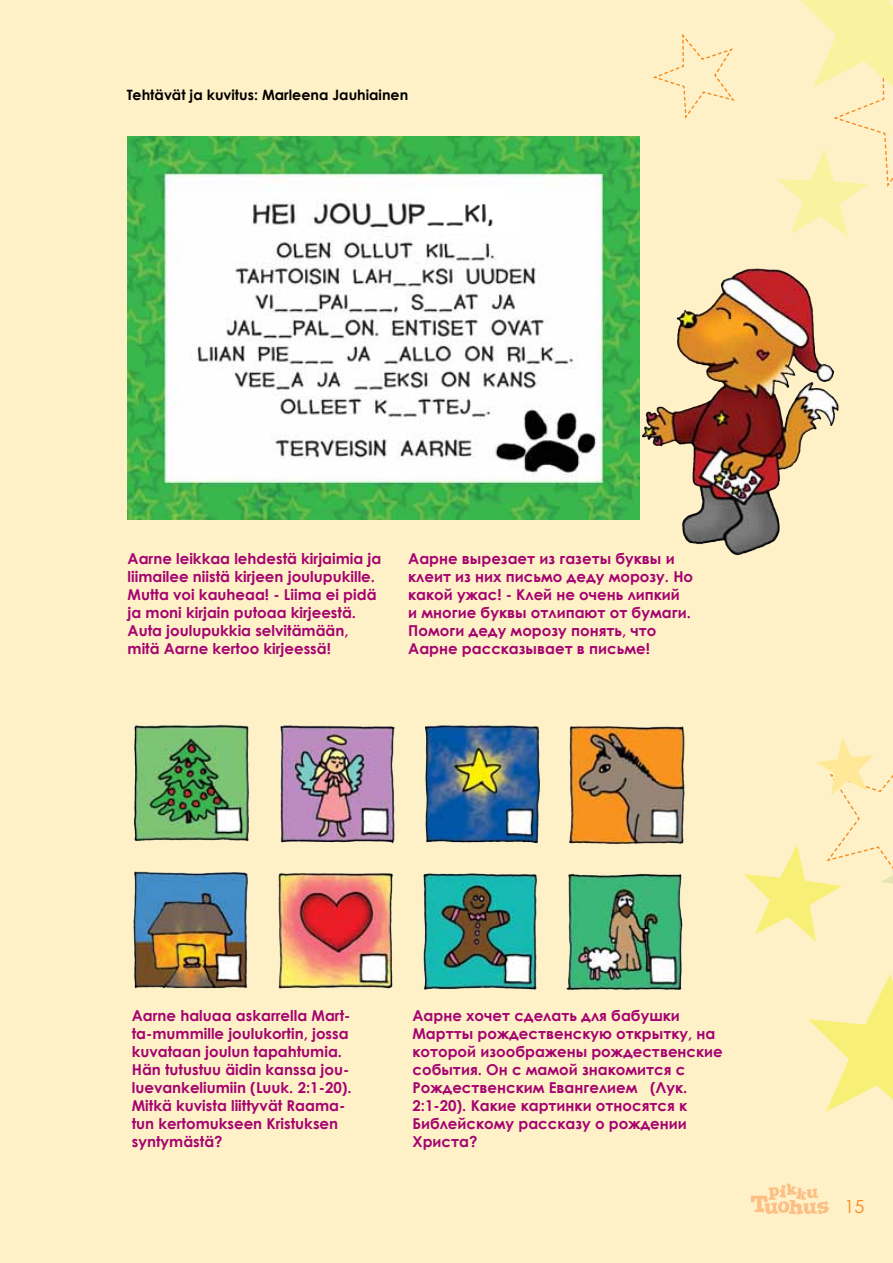
<style>
.page{position:relative;width:893px;height:1263px;background:#fff1c7}
.page>*{position:absolute;margin:0;border:0;box-sizing:border-box;transform-origin:0 0}
.t1{font:18px "Century Gothic";color:#f6891f}
.t2{font:700 15px/18px "Century Gothic";color:#a50470}
.t3{font:700 14.25px "Century Gothic";color:#000}
</style>
<div class="page">
<svg style="left:653px;top:34px;width:82px;height:85px"></svg>
<svg style="left:808px;top:973px;width:85px;height:139px"></svg>
<svg style="left:743px;top:738px;width:150px;height:204px"></svg>
<svg style="left:751px;top:1183px;width:78px;height:31px"></svg>
<img style="left:128px;top:136px;width:511px;height:384px">
<img style="left:641px;top:268px;width:198px;height:288px">
<img style="left:133px;top:724px;width:552px;height:266px">
<div style="left:479px;top:196px;width:47px;height:37px;background:#fff"></div>
<img style="left:426px;top:188px;width:81px;height:45px">
<svg style="left:777px;top:0;width:116px;height:237px"></svg>
<p class="t3" style="left:127px;top:84px;width:283px">Tehtävät ja kuvitus: Marleena Jauhiainen</p>
<p class="t2" style="left:128px;top:549px;width:255px">Aarne leikkaa lehdestä kirjaimia ja liimailee niistä kirjeen joulupukille.<br>Mutta voi kauheaa! - Liima ei pidä ja moni kirjain putoaa kirjeestä.<br>Auta joulupukkia selvitämään, mitä Aarne kertoo kirjeessä!</p>
<p class="t2" style="left:408px;top:549px;width:286px">Аарне вырезает из газеты буквы и клеит из них письмо деду морозу. Но какой ужас! - Клей не очень липкий<br>и многие буквы отлипают от бумаги.<br>Помоги деду морозу понять, что<br>Аарне рассказывает в письме!</p>
<p class="t2" style="left:132px;top:1006px;width:221px">Aarne haluaa askarrella Mart&shy;ta-mummille joulukortin, jossa kuvataan joulun tapahtumia.<br>Hän tutustuu äidin kanssa jou&shy;luevankeliumiin (Luuk. 2:1-20).<br>Mitkä kuvista liittyvät Raama&shy;tun kertomukseen Kristuksen syntymästä?</p>
<p class="t2" style="left:412px;top:1006px;width:312px">Аарне хочет сделать для бабушки<br>Мартты рождественскую открытку, на которой изоображены рождественские события. Он с мамой знакомится с<br>Рождественским Евангелием (Лук.<br>2:1-20). Какие картинки относятся к<br>Библейскому рассказу о рождении<br>Христа?</p>
<p class="t1" style="left:844px;top:1193px;width:22px">15</p>
</div>
